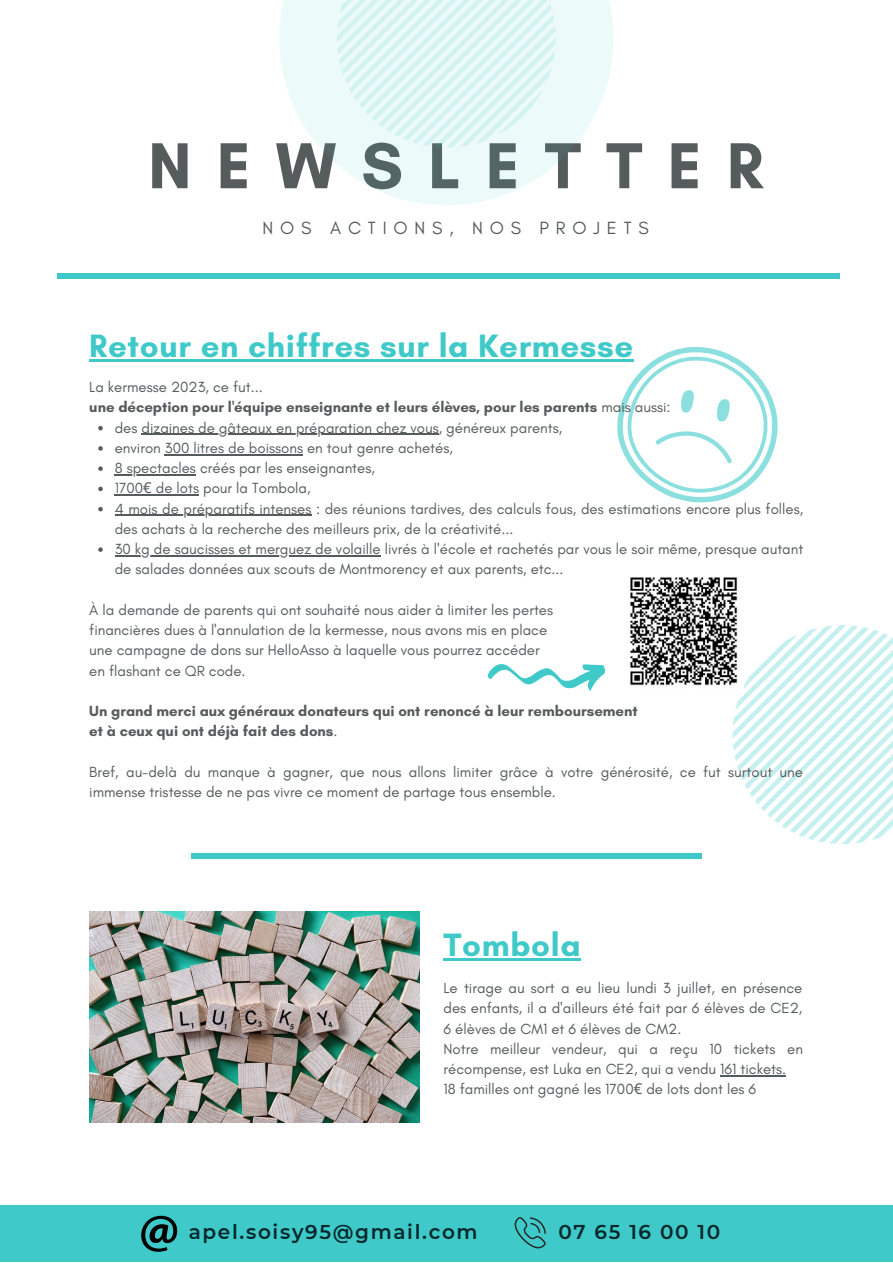
<style>
.page{position:relative;width:893px;height:1264px;background:#fff}
.page>*{position:absolute;margin:0;border:0;box-sizing:border-box;transform-origin:0 0}
.t1{font:700 66.15px "Glacial Indifference";letter-spacing:.38em;color:#565b5b}
.t2{font:700 33px "Glacial Indifference";letter-spacing:.02em;color:#3fcac9}
.t3{font:600 19.95px "Montserrat";letter-spacing:.085em;color:#00272b}
.t4{font:18px "Glacial Indifference";letter-spacing:.38em;color:#565b5b}
.t5{font:15px/20.2px "Glacial Indifference";color:#565b5b}
.t6{font:700 15px "Glacial Indifference";color:#565b5b}
.s1{font-weight:400}
.s2{font-family:"Noto Sans"}
</style>
<div class="page">
<svg style="left:732px;top:625px;width:160px;height:219px"></svg>
<div style="left:279px;top:0;width:334px;height:205px;background:linear-gradient(to bottom,#eaf9f8,#f8fdfd)"></div>
<svg style="left:337px;top:0;width:219px;height:148px"></svg>
<div style="left:57px;top:273px;width:782px;height:6px;background:#3fcac9"></div>
<div style="left:0;top:1205px;width:892px;height:56px;background:#3fcac9"></div>
<svg style="left:514px;top:1217px;width:32px;height:31px"></svg>
<svg style="left:141px;top:1215px;width:36px;height:36px"></svg>
<svg style="left:601px;top:346px;width:177px;height:157px"></svg>
<svg style="left:98px;top:426px;width:5px;height:4px"></svg>
<hr style="left:141px;top:434px;width:298px;height:1px;background:#565b5b">
<svg style="left:98px;top:446px;width:5px;height:4px"></svg>
<hr style="left:165px;top:454px;width:138px;height:1px;background:#565b5b">
<svg style="left:98px;top:466px;width:5px;height:5px"></svg>
<hr style="left:115px;top:474px;width:81px;height:1px;background:#565b5b">
<svg style="left:98px;top:486px;width:5px;height:5px"></svg>
<hr style="left:115px;top:494px;width:84px;height:1px;background:#565b5b">
<svg style="left:98px;top:507px;width:5px;height:4px"></svg>
<hr style="left:115px;top:515px;width:196px;height:1px;background:#565b5b">
<svg style="left:98px;top:547px;width:5px;height:5px"></svg>
<hr style="left:115px;top:555px;width:265px;height:1px;background:#565b5b">
<hr style="left:89px;top:359px;width:545px;height:2px;background:#3fcac9">
<img style="left:630px;top:577px;width:113px;height:114px">
<svg style="left:487px;top:664px;width:118px;height:27px"></svg>
<div style="left:191px;top:853px;width:510px;height:6px;background:#3fcac9"></div>
<hr style="left:720px;top:1075px;width:66px;height:1px;background:#565b5b">
<hr style="left:443px;top:958px;width:138px;height:2px;background:#3fcac9">
<img style="left:89px;top:911px;width:331px;height:211px">
<p class="t1" style="left:148px;top:125px;width:616px">NEWSLETTER</p>
<p class="t4" style="left:262px;top:217px;width:388px">NOS ACTIONS, NOS PROJETS</p>
<p class="t2" style="left:89px;top:325px;width:545px">Retour en chiffres sur la Kermesse</p>
<p class="t5" style="left:89px;top:377px;width:175px">La kermesse 2023, ce fut...</p>
<p class="t6" style="left:89px;top:398px;width:582px">une déception pour l'équipe enseignante et leurs élèves, pour les parents <span class="s1">mais aussi:</span></p>
<p class="t5" style="left:115px;top:417px;width:449px">des dizaines de gâteaux en préparation chez vous, généreux parents,</p>
<p class="t5" style="left:115px;top:437px;width:339px">environ 300 litres de boissons en tout genre achetés,</p>
<p class="t5" style="left:115px;top:458px;width:262px">8 spectacles créés par les enseignantes,</p>
<p class="t5" style="left:115px;top:478px;width:197px">1700<span class="s2">€</span> de lots pour la Tombola,</p>
<p class="t5" style="left:115px;top:498px;width:690px">4 mois de préparatifs intenses : des réunions tardives, des calculs fous, des estimations encore plus folles, des achats à la recherche des meilleurs prix, de la créativité...</p>
<p class="t5" style="left:115px;top:539px;width:690px">30 kg de saucisses et merguez de volaille livrés à l'école et rachetés par vous le soir même, presque autant de salades données aux scouts de Montmorency et aux parents, etc...</p>
<p class="t5" style="left:89px;top:599px;width:465px">À la demande de parents qui ont souhaité nous aider à limiter les pertes</p>
<p class="t5" style="left:89px;top:619px;width:459px">financières dues à l'annulation de la kermesse, nous avons mis en place</p>
<p class="t5" style="left:89px;top:640px;width:452px">une campagne de dons sur HelloAsso à laquelle vous pourrez accéder</p>
<p class="t5" style="left:89px;top:660px;width:158px">en flashant ce QR code.</p>
<p class="t6" style="left:89px;top:701px;width:550px">Un grand merci aux généraux donateurs qui ont renoncé à leur remboursement</p>
<p class="t6" style="left:89px;top:722px;width:250px">et à ceux qui ont déjà fait des dons<span class="s1">.</span></p>
<p class="t5" style="left:89px;top:761px;width:715px">Bref, au-delà du manque à gagner, que nous allons limiter grâce à votre générosité, ce fut surtout une immense tristesse de ne pas vivre ce moment de partage tous ensemble.</p>
<p class="t2" style="left:443px;top:924px;width:139px">Tombola</p>
<p class="t5" style="left:443px;top:977px;width:360px;text-align:justify">Le tirage au sort a eu lieu lundi 3 juillet, en présence des enfants, il a d'ailleurs été fait par 6 élèves de CE2, 6 élèves de CM1 et 6 élèves de CM2.</p>
<p class="t5" style="left:443px;top:1038px;width:361px">Notre meilleur vendeur, qui a reçu 10 tickets en récompense, est Luka en CE2, qui a vendu 161 tickets.</p>
<p class="t5" style="left:443px;top:1078px;width:314px">18 familles ont gagné les 1700<span class="s2">€</span> de lots dont les 6</p>
<p class="t3" style="left:189px;top:1219px;width:290px">apel.soisy95@gmail.com</p>
<p class="t3" style="left:558px;top:1219px;width:163px">07 65 16 00 10</p>
</div>
